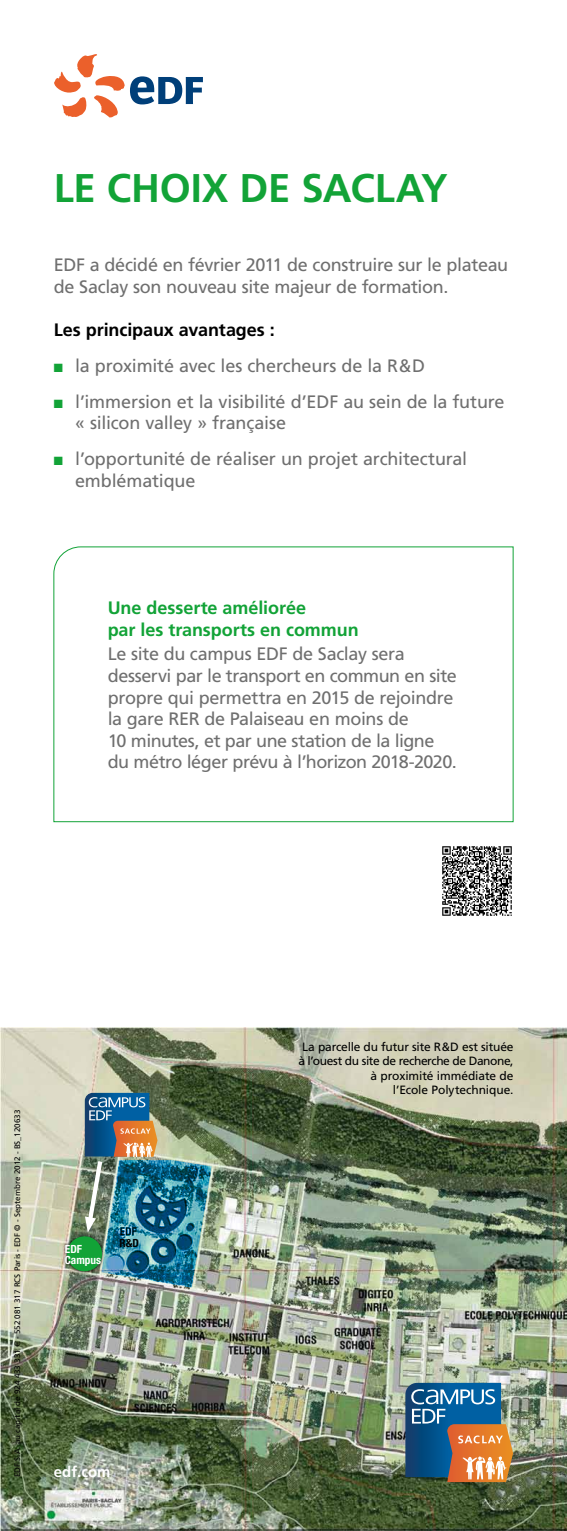
<style>
.page{position:relative;width:567px;height:1531px;background:#fff}
.page>*{position:absolute;margin:0;border:0;box-sizing:border-box;transform-origin:0 0}
.t1{font:700 40px "Frutiger";letter-spacing:-.005em;color:#12a337}
.t2{font:18px/21.6px "Frutiger";letter-spacing:-.015em;color:#6f6f6f}
.t3{font:700 18px/21.6px "Frutiger";letter-spacing:-.005em;color:#12a337}
.t4{font:700 18px "Frutiger";letter-spacing:-.005em;color:#000}
.t5{font:700 15px "Frutiger";color:#fff}
.t6{font:12px/14.4px "Frutiger";letter-spacing:-.015em;color:#000;text-align:right}
.t7{font:700 condensed 11.3px/11.3px "Helvetica Neue";color:#fff}
.t8{font:700 condensed 11.3px "Helvetica Neue";color:#000}
.t9{font:8px "Frutiger";color:#000}
.s1{color:#12a337}
.s2{font-family:"Euro Sans"}
</style>
<div class="page">
<img style="left:0;top:1028px;width:567px;height:503px">
<div style="left:62px;top:1233px;width:43px;height:41px;background:#000;opacity:.75"></div>
<img style="left:66px;top:1093px;width:146px;height:194px">
<svg style="left:53px;top:546px;width:461px;height:277px"></svg>
<svg style="left:54px;top:54px;width:149px;height:64px"></svg>
<img style="left:405px;top:1383px;width:108px;height:99px">
<img style="left:442px;top:846px;width:70px;height:70px">
<h1 class="t1" style="left:54px;top:164px;width:395px">Le choix de Saclay</h1>
<p class="t2" style="left:54px;top:254px;width:456px">EDF a décidé en février 2011 de construire sur le plateau de Saclay son nouveau site majeur de formation.</p>
<p class="t4" style="left:54px;top:319px;width:223px">Les principaux avantages :</p>
<p class="t2" style="left:54px;top:355px;width:373px"><span class="s1">■</span> la proximité avec les chercheurs de la R&amp;D</p>
<p class="t2" style="left:75px;top:390px;width:431px;text-indent:-21px"><span class="s1">■</span> l’immersion et la visibilité d’EDF au sein de la future « silicon valley » française</p>
<p class="t2" style="left:75px;top:448px;width:394px;text-indent:-21px"><span class="s1">■</span> l’opportunité de réaliser un projet architectural emblématique</p>
<p class="t3" style="left:108px;top:597px;width:252px">Une desserte améliorée<br>par les transports en commun</p>
<p class="t2" style="left:108px;top:643px;width:351px">Le site du campus EDF de Saclay sera desservi par le transport en commun en site propre qui permettra en 2015 de rejoindre la gare RER de Palaiseau en moins de<br>10 minutes, et par une station de la ligne du métro léger prévu à l’horizon 2018-2020.</p>
<p class="t9" style="left:13px;top:1477px;width:369px;rotate:-90deg">EDF S.A. au capital de 924 433 331 <span class="s2">e</span> - 552 081 317 RCS Paris - EDF © - Septembre 2012 - BS_120633</p>
<p class="t7" style="left:65px;top:1242px;width:38px">EDF<br>Campus</p>
<p class="t8" style="left:120px;top:1236px;width:21px">R&amp;D</p>
<p class="t5" style="left:54px;top:1463px;width:58px">edf.com</p>
<p class="t6" style="left:298px;top:1039px;width:217px">La parcelle du futur site R&amp;D est située à l’ouest du site de recherche de Danone, à proximité immédiate de<br>l’Ecole Polytechnique.</p>
</div>
